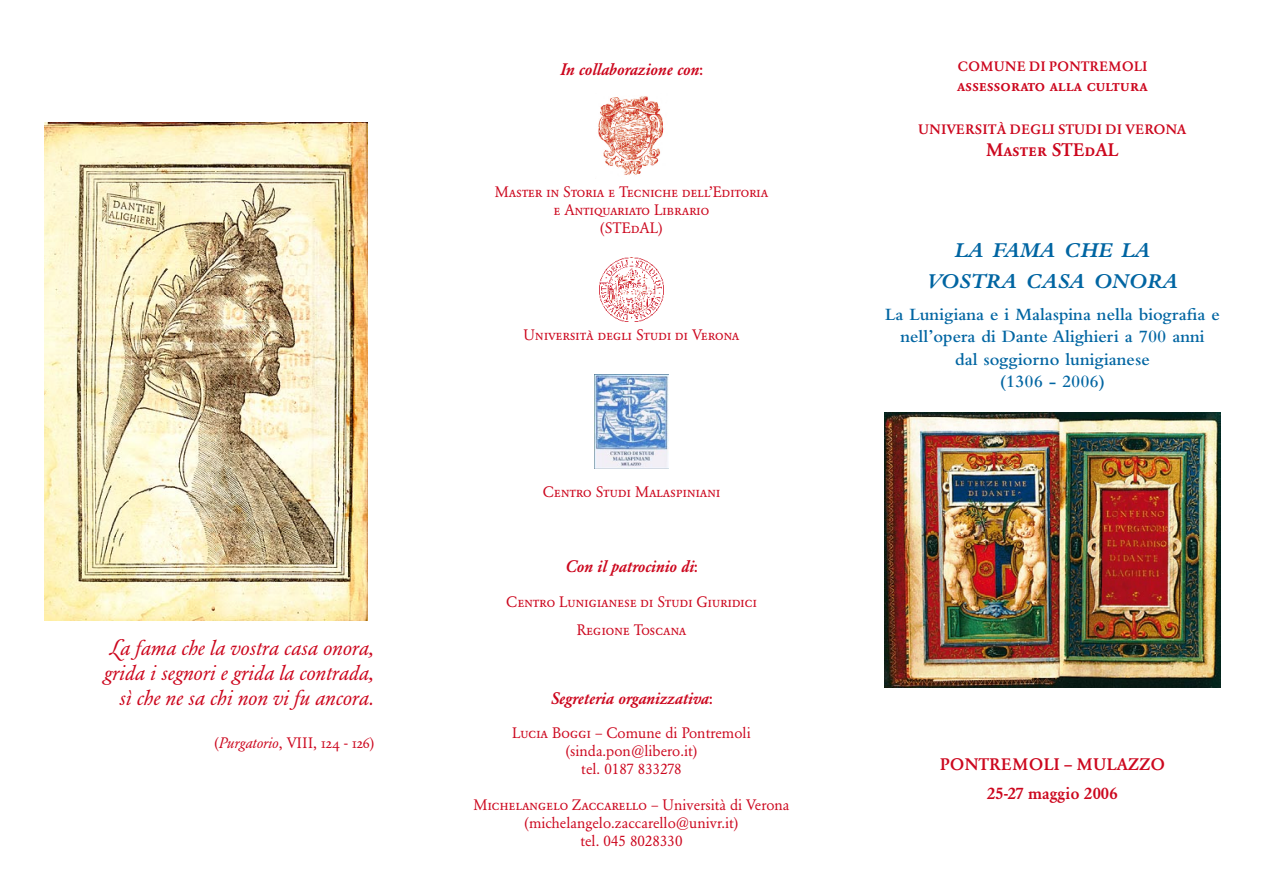
<style>
.page{position:relative;width:1263px;height:893px;background:#fff}
.page>*{position:absolute;margin:0;border:0;box-sizing:border-box;transform-origin:0 0}
.t1{font:italic 700 22.05px/31.5px "Bembo";color:#0065a2;text-align:center}
.t2{font:italic 21px/25.2px "Garamond BE Swash";color:#cc071e;text-align:right}
.t3{font:600 18px/22.5px "Bembo";color:#0065a2;text-align:center}
.t4{font:18px "Garamond BE Medium SC";color:#cc071e}
.t5{font:italic 500 16.5px "Garamond BE";color:#cc071e}
.t6{font:500 16.5px/28.5px "Garamond BE";letter-spacing:.02em;color:#cc071e;text-align:center}
.t7{font:16.5px "Garamond BE Medium SC";color:#cc071e}
.t8{font:15px/18px "Garamond BE Regular SC";letter-spacing:.01em;color:#cc071e;text-align:center}
.t9{font:15px/18px "Garamond BE";color:#cc071e;text-align:center}
.t10{font:italic 15px "Garamond BE";color:#cc071e}
.t11{font:13.5px "Garamond BE Medium SC";letter-spacing:.04em;color:#cc071e}
.s1{font-style:normal}
.s2{font-family:"Garamond BE Regular SC";font-style:normal}
.s3{font-style:normal;font-stretch:condensed}
.s4{font-family:"Garamond BE Regular SC"}
.s5{font-family:"Garamond BE"}
</style>
<div class="page">
<img style="left:598px;top:96px;width:66px;height:79px">
<img style="left:600px;top:258px;width:63px;height:64px">
<img style="left:595px;top:375px;width:73px;height:93px">
<img style="left:884px;top:413px;width:336px;height:274px">
<img style="left:45px;top:123px;width:323px;height:497px">
<h2 class="t2" style="left:104px;top:637px;width:272px">La fama che la vostra casa onora, grida i segnori e grida la contrada, sì che ne sa chi non vi fu ancora.</h2>
<p class="t10" style="left:214px;top:735px;width:161px"><span class="s1">(</span>Purgatorio<span class="s1">, VIII,</span> <span class="s2">124 - 126</span><span class="s1">)</span></p>
<p class="t5" style="left:560px;top:59px;width:144px">In collaborazione con<span class="s3">:</span></p>
<p class="t8" style="left:495px;top:183px;width:275px">Master in Storia e Tecniche dell’Editoria e Antiquariato Librario<br>(STEdAL)</p>
<p class="t8" style="left:524px;top:326px;width:217px">Università degli Studi di Verona</p>
<p class="t8" style="left:543px;top:483px;width:179px">Centro Studi Malaspiniani</p>
<p class="t5" style="left:565px;top:557px;width:134px">Con il patrocinio di<span class="s3">:</span></p>
<p class="t8" style="left:506px;top:587px;width:252px;line-height:28.5px">Centro Lunigianese di Studi Giuridici<br>Regione Toscana</p>
<p class="t5" style="left:550px;top:688px;width:164px">Segreteria organizzativa<span class="s3">:</span></p>
<p class="t9" style="left:512px;top:724px;width:240px"><span class="s4">Lucia Boggi</span> – Comune di Pontremoli (sinda.pon@libero.it)<br>tel. 0187 833278</p>
<p class="t8" style="left:473px;top:796px;width:317px">Michelangelo Zaccarello <span class="s5">– Università di Verona</span></p>
<p class="t9" style="left:525px;top:814px;width:215px">(michelangelo.zaccarello@univr.it) tel. 045 8028330</p>
<p class="t11" style="left:958px;top:59px;width:191px">COMUNE DI PONTREMOLI</p>
<p class="t7" style="left:957px;top:76px;width:192px">ASSESSORATO ALLA CULTURA</p>
<p class="t11" style="left:918px;top:122px;width:269px">UNIVERSITÀ DEGLI STUDI DI VERONA</p>
<p class="t4" style="left:986px;top:139px;width:122px">MASTER STEDAL</p>
<h1 class="t1" style="left:927px;top:234px;width:253px">LA FAMA CHE LA<br>VOSTRA CASA ONORA</h1>
<p class="t3" style="left:885px;top:303px;width:336px">La Lunigiana e i Malaspina nella biografia e nell’opera di Dante Alighieri a 700 anni<br>dal soggiorno lunigianese<br>(1306 - 2006)</p>
<p class="t6" style="left:940px;top:751px;width:226px">PONTREMOLI – MULAZZO<br>25-27 MAGGIO 2006</p>
</div>
